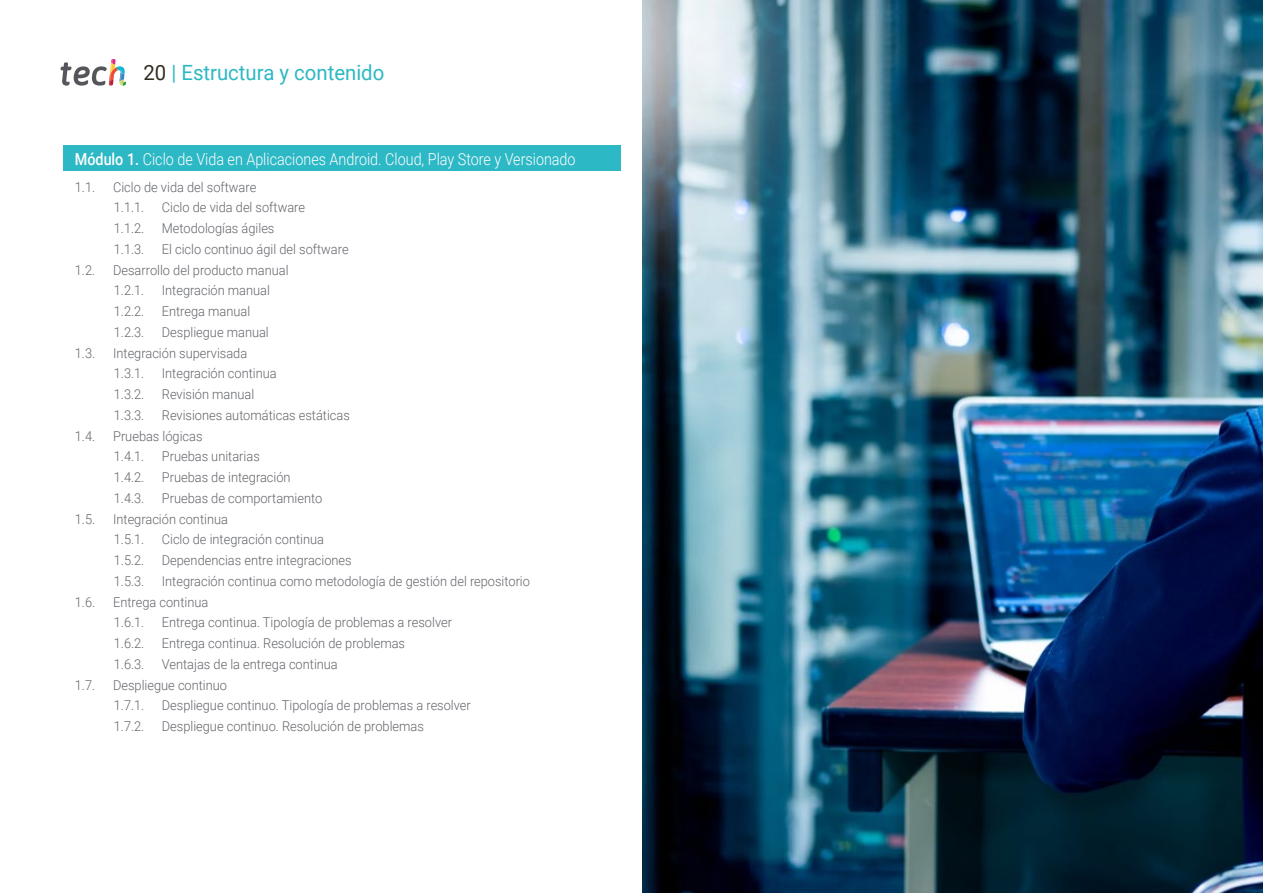
<style>
.page{position:relative;width:1263px;height:893px;background:#fff}
.page>*{position:absolute;margin:0;border:0;box-sizing:border-box;transform-origin:0 0}
.t1{font:21px "Roboto";color:#2db8c5}
.t2{font:300 16.5px "Roboto";color:#fff;scale:.87 1}
.t3{font:300 13.5px/20.7px "Roboto";color:#61646a;scale:.95 1}
.s1{color:#312e20}
.s2{font-weight:500}
</style>
<div class="page">
<div style="left:64px;top:146px;width:557px;height:25px;background:#2db8c5"></div>
<svg style="left:61px;top:59px;width:65px;height:27px"></svg>
<img style="left:642px;top:0;width:621px;height:893px">
<h1 class="t1" style="left:144px;top:57px;width:242px"><span class="s1">20</span> | Estructura y contenido</h1>
<p class="t2" style="left:75px;top:147px;width:577px"><span class="s2">Módulo 1.</span> Ciclo de Vida en Aplicaciones Android. Cloud, Play Store y Versionado</p>
<p class="t3" style="left:75px;top:176px;width:23px">1.1.</p>
<p class="t3" style="left:113px;top:176px;width:152px">Ciclo de vida del software<br>1.1.1.</p>
<p class="t3" style="left:162px;top:197px;width:152px">Ciclo de vida del software</p>
<p class="t3" style="left:114px;top:217px;width:34px">1.1.2.</p>
<p class="t3" style="left:162px;top:217px;width:120px">Metodologías ágiles</p>
<p class="t3" style="left:114px;top:238px;width:34px">1.1.3.</p>
<p class="t3" style="left:162px;top:238px;width:198px">El ciclo continuo ágil del software</p>
<p class="t3" style="left:75px;top:259px;width:23px">1.2.</p>
<p class="t3" style="left:113px;top:259px;width:186px">Desarrollo del producto manual<br>1.2.1.</p>
<p class="t3" style="left:162px;top:280px;width:115px">Integración manual</p>
<p class="t3" style="left:114px;top:300px;width:34px">1.2.2.</p>
<p class="t3" style="left:162px;top:300px;width:95px">Entrega manual</p>
<p class="t3" style="left:114px;top:321px;width:34px">1.2.3.</p>
<p class="t3" style="left:162px;top:321px;width:114px">Despliegue manual</p>
<p class="t3" style="left:75px;top:342px;width:23px">1.3.</p>
<p class="t3" style="left:113px;top:342px;width:143px">Integración supervisada<br>1.3.1.</p>
<p class="t3" style="left:162px;top:363px;width:122px">Integración continua</p>
<p class="t3" style="left:114px;top:383px;width:34px">1.3.2.</p>
<p class="t3" style="left:162px;top:383px;width:99px">Revisión manual</p>
<p class="t3" style="left:114px;top:404px;width:34px">1.3.3.</p>
<p class="t3" style="left:162px;top:404px;width:199px">Revisiones automáticas estáticas</p>
<p class="t3" style="left:75px;top:425px;width:23px">1.4.</p>
<p class="t3" style="left:113px;top:425px;width:96px">Pruebas lógicas<br>1.4.1.</p>
<p class="t3" style="left:162px;top:446px;width:105px">Pruebas unitarias</p>
<p class="t3" style="left:114px;top:466px;width:34px">1.4.2.</p>
<p class="t3" style="left:162px;top:466px;width:137px">Pruebas de integración</p>
<p class="t3" style="left:114px;top:487px;width:34px">1.4.3.</p>
<p class="t3" style="left:162px;top:487px;width:170px">Pruebas de comportamiento</p>
<p class="t3" style="left:75px;top:508px;width:23px">1.5.</p>
<p class="t3" style="left:113px;top:508px;width:122px">Integración continua<br>1.5.1.</p>
<p class="t3" style="left:162px;top:529px;width:172px">Ciclo de integración continua</p>
<p class="t3" style="left:114px;top:549px;width:34px">1.5.2.</p>
<p class="t3" style="left:162px;top:549px;width:201px">Dependencias entre integraciones</p>
<p class="t3" style="left:114px;top:570px;width:34px">1.5.3.</p>
<p class="t3" style="left:162px;top:570px;width:389px">Integración continua como metodología de gestión del repositorio</p>
<p class="t3" style="left:75px;top:591px;width:23px">1.6.</p>
<p class="t3" style="left:113px;top:591px;width:102px">Entrega continua<br>1.6.1.</p>
<p class="t3" style="left:162px;top:612px;width:307px">Entrega continua. Tipología de problemas a resolver</p>
<p class="t3" style="left:114px;top:632px;width:34px">1.6.2.</p>
<p class="t3" style="left:162px;top:632px;width:258px">Entrega continua. Resolución de problemas</p>
<p class="t3" style="left:114px;top:653px;width:34px">1.6.3.</p>
<p class="t3" style="left:162px;top:653px;width:187px">Ventajas de la entrega continua</p>
<p class="t3" style="left:75px;top:674px;width:23px">1.7.</p>
<p class="t3" style="left:113px;top:674px;width:121px">Despliegue continuo<br>1.7.1.</p>
<p class="t3" style="left:162px;top:695px;width:327px">Despliegue continuo. Tipología de problemas a resolver</p>
<p class="t3" style="left:114px;top:715px;width:34px">1.7.2.</p>
<p class="t3" style="left:162px;top:715px;width:277px">Despliegue continuo. Resolución de problemas</p>
</div>
